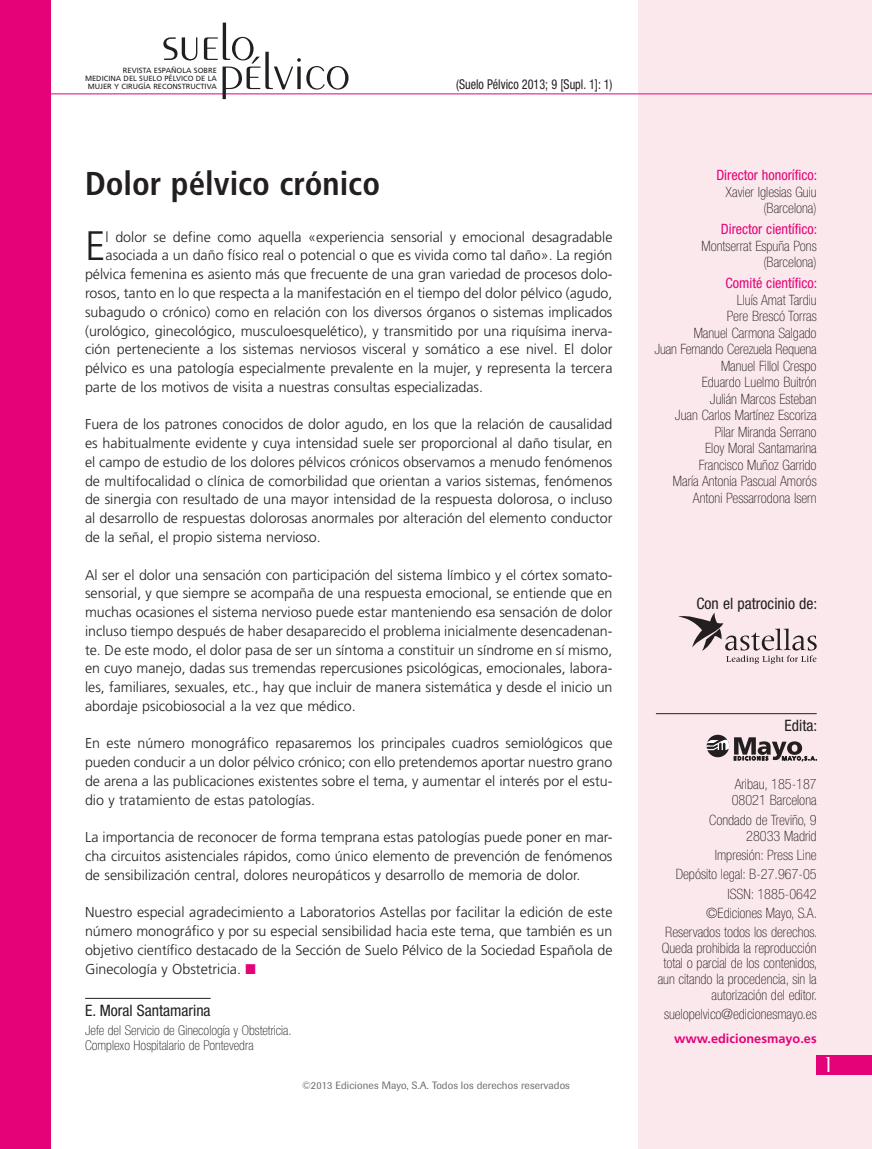
<style>
.page{position:relative;width:872px;height:1149px;background:#fff}
.page>*{position:absolute;margin:0;border:0;box-sizing:border-box;transform-origin:0 0}
.t1{font:300 52.2px "Peignot LT Std";color:#231f20}
.t2{font:300 41.1px "Frutiger LT Std";color:#231f20}
.t3{font:700 condensed 33px "Frutiger LT Std";color:#231f20}
.t4{font:700 condensed 18px "Briem Akademi Std";color:#fff}
.t5{font:condensed 15.75px "Helvetica Neue LT Std";color:#231f20}
.t6{font:300 14.25px/18.8px "Frutiger LT Std";color:#231f20;text-align:justify}
.t7{font:100 condensed 14.25px/16.5px "Helvetica Neue LT Std";color:#231f20;text-align:right}
.t8{font:condensed 14.25px "Helvetica Neue LT Std";color:#e40278}
.t9{font:100 condensed 13.5px/15px "Helvetica Neue LT Std";color:#231f20}
.t10{font:condensed 13.5px "Helvetica Neue LT Std";color:#231f20;scale:.9 1}
.t11{font:700 12.75px "Frutiger LT Std";color:#e40278}
.t12{font:10.5px "Imago";letter-spacing:.01em;color:#6c6d70}
.t13{font:7.5px/8.2px "Frutiger LT Std";color:#231f20;text-align:right}
.s1{color:#e40278}
</style>
<div class="page">
<div style="left:638px;top:0;width:234px;height:1148px;background:#fbe8ed"></div>
<div style="left:816px;top:1055px;width:56px;height:19px;background:#e40278"></div>
<hr style="left:0;top:94px;width:872px;height:1px;background:#e40278">
<div style="left:0;top:0;width:51px;height:1148px;background:#e40278"></div>
<hr style="left:85px;top:997px;width:126px;height:1px;background:#231f20">
<hr style="left:656px;top:713px;width:160px;height:1px;background:#231f20">
<svg style="left:678px;top:613px;width:138px;height:50px"></svg>
<svg style="left:706px;top:734px;width:23px;height:23px"></svg>
<svg style="left:706px;top:737px;width:111px;height:23px"></svg>
<h1 class="t1" style="left:162px;top:23px;width:94px">suelo</h1>
<h1 class="t1" style="left:219px;top:52px;width:132px">pélvico</h1>
<p class="t13" style="left:85px;top:66px;width:133px">REVISTA ESPAÑOLA SOBRE<br>MEDICINA DEL SUELO PÉLVICO DE LA<br>MUJER Y CIRUGÍA RECONSTRUCTIVA</p>
<h3 class="t3" style="left:85px;top:167px;width:296px">Dolor pélvico crónico</h3>
<p class="t10" style="left:456px;top:79px;width:175px">(Suelo Pélvico 2013; 9 [Supl. 1]: 1)</p>
<h2 class="t2" style="left:85px;top:226px;width:22px">E</h2>
<p class="t6" style="left:106px;top:228px;width:508px">l dolor se define como aquella «experiencia sensorial y emocional desagradable</p>
<p class="t6" style="left:106px;top:247px;width:508px">asociada a un daño físico real o potencial o que es vivida como tal daño». La región</p>
<p class="t6" style="left:85px;top:265px;width:529px">pélvica femenina es asiento más que frecuente de una gran variedad de procesos dolo-</p>
<p class="t6" style="left:85px;top:284px;width:529px">rosos, tanto en lo que respecta a la manifestación en el tiempo del dolor pélvico (agudo,</p>
<p class="t6" style="left:85px;top:303px;width:529px">subagudo o crónico) como en relación con los diversos órganos o sistemas implicados</p>
<p class="t6" style="left:85px;top:322px;width:529px">(urológico, ginecológico, musculoesquelético), y transmitido por una riquísima inerva-</p>
<p class="t6" style="left:85px;top:340px;width:529px">ción perteneciente a los sistemas nerviosos visceral y somático a ese nivel. El dolor</p>
<p class="t6" style="left:85px;top:359px;width:529px">pélvico es una patología especialmente prevalente en la mujer, y representa la tercera</p>
<p class="t6" style="left:85px;top:378px;width:399px">parte de los motivos de visita a nuestras consultas especializadas.</p>
<p class="t6" style="left:85px;top:415px;width:529px">Fuera de los patrones conocidos de dolor agudo, en los que la relación de causalidad es habitualmente evidente y cuya intensidad suele ser proporcional al daño tisular, en el campo de estudio de los dolores pélvicos crónicos observamos a menudo fenómenos de multifocalidad o clínica de comorbilidad que orientan a varios sistemas, fenómenos de sinergia con resultado de una mayor intensidad de la respuesta dolorosa, o incluso al desarrollo de respuestas dolorosas anormales por alteración del elemento conductor de la señal, el propio sistema nervioso.</p>
<p class="t6" style="left:85px;top:566px;width:529px">Al ser el dolor una sensación con participación del sistema límbico y el córtex somato&shy;sensorial, y que siempre se acompaña de una respuesta emocional, se entiende que en muchas ocasiones el sistema nervioso puede estar manteniendo esa sensación de dolor incluso tiempo después de haber desaparecido el problema inicialmente desencadenan&shy;te. De este modo, el dolor pasa de ser un síntoma a constituir un síndrome en sí mismo, en cuyo manejo, dadas sus tremendas repercusiones psicológicas, emocionales, labora&shy;les, familiares, sexuales, etc., hay que incluir de manera sistemática y desde el inicio un abordaje psicobiosocial a la vez que médico.</p>
<p class="t6" style="left:85px;top:734px;width:529px">En este número monográfico repasaremos los principales cuadros semiológicos que pueden conducir a un dolor pélvico crónico; con ello pretendemos aportar nuestro grano de arena a las publicaciones existentes sobre el tema, y aumentar el interés por el estu&shy;dio y tratamiento de estas patologías.</p>
<p class="t6" style="left:85px;top:828px;width:529px">La importancia de reconocer de forma temprana estas patologías puede poner en mar&shy;cha circuitos asistenciales rápidos, como único elemento de prevención de fenómenos de sensibilización central, dolores neuropáticos y desarrollo de memoria de dolor.</p>
<p class="t6" style="left:85px;top:903px;width:529px">Nuestro especial agradecimiento a Laboratorios Astellas por facilitar la edición de este número monográfico y por su especial sensibilidad hacia este tema, que también es un objetivo científico destacado de la Sección de Suelo Pélvico de la Sociedad Española de Ginecología y Obstetricia. <span class="s1">■</span></p>
<p class="t5" style="left:85px;top:1004px;width:127px">E. Moral Santamarina</p>
<p class="t9" style="left:85px;top:1023px;width:208px">Jefe del Servicio de Ginecología y Obstetricia.<br>Complexo Hospitalario de Pontevedra</p>
<p class="t12" style="left:302px;top:1081px;width:269px">©2013 Ediciones Mayo, S.A. Todos los derechos reservados</p>
<p class="t8" style="left:716px;top:170px;width:102px">Director honorífico:</p>
<p class="t7" style="left:725px;top:185px;width:93px">Xavier Iglesias Guiu (Barcelona)</p>
<p class="t8" style="left:721px;top:224px;width:98px">Director científico:</p>
<p class="t7" style="left:701px;top:239px;width:117px">Montserrat Espuña Pons (Barcelona)</p>
<p class="t8" style="left:725px;top:278px;width:93px">Comité científico:</p>
<p class="t7" style="left:654px;top:293px;width:164px">Lluís Amat Tardiu<br>Pere Brescó Torras<br>Manuel Carmona Salgado<br>Juan Fernando Cerezuela Requena<br>Manuel Fillol Crespo<br>Eduardo Luelmo Buitrón<br>Julián Marcos Esteban<br>Juan Carlos Martínez Escoriza<br>Pilar Miranda Serrano<br>Eloy Moral Santamarina<br>Francisco Muñoz Garrido<br>María Antonia Pascual Amorós<br>Antoni Pessarrodona Isern</p>
<p class="t5" style="left:696px;top:597px;width:122px">Con el patrocinio de:</p>
<p class="t5" style="left:784px;top:719px;width:34px">Edita:</p>
<p class="t7" style="left:731px;top:778px;width:86px;line-height:15.8px;text-align:left">Aribau, 185-187<br>08021 Barcelona</p>
<p class="t7" style="left:709px;top:813px;width:109px;line-height:15.8px">Condado de Treviño, 9<br>28033 Madrid</p>
<p class="t7" style="left:665px;top:847px;width:153px;line-height:19.2px">Impresión: Press Line<br>Depósito legal: B-27.967-05<br>ISSN: 1885-0642<br>©Ediciones Mayo, S.A.<br>Reservados todos los derechos.</p>
<p class="t7" style="left:657px;top:941px;width:161px;line-height:15.8px">Queda prohibida la reproducción total o parcial de los contenidos, aun citando la procedencia, sin la autorización del editor.</p>
<p class="t7" style="left:664px;top:1007px;width:154px">suelopelvico@edicionesmayo.es</p>
<p class="t11" style="left:674px;top:1031px;width:144px">www.edicionesmayo.es</p>
<p class="t4" style="left:825px;top:1054px;width:7px">1</p>
</div>
